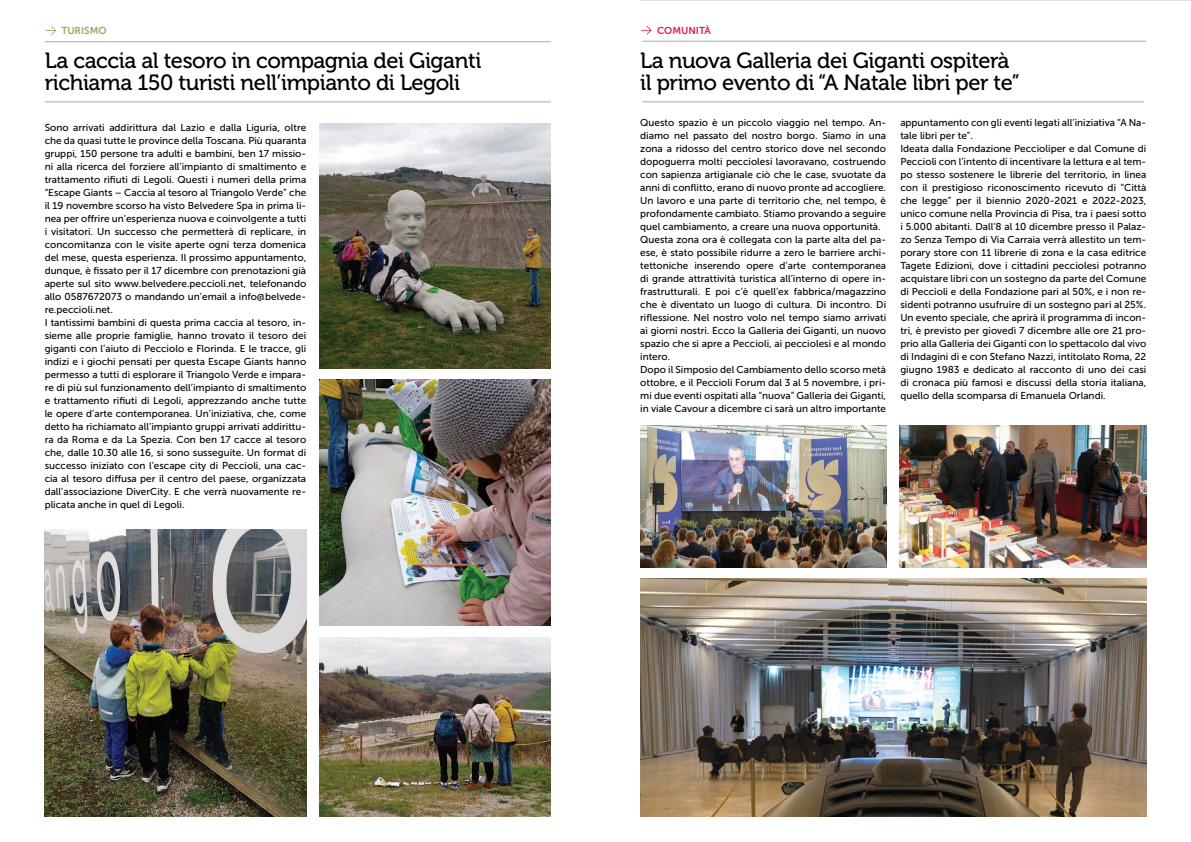
<style>
.page{position:relative;width:1191px;height:842px;background:#fff}
.page>*{position:absolute;margin:0;border:0;box-sizing:border-box;transform-origin:0 0}
.t1{font:22px/22px "Museo 500";letter-spacing:-.02em;color:#000}
.t2{font:10px/13px "Museo Sans 500";color:#000}
.t3{font:10px "Museo Sans 700";letter-spacing:-.005em;color:#da1d52}
.t4{font:10px "Museo Sans 700";letter-spacing:-.005em;color:#8eaa5e}
</style>
<div class="page">
<hr style="left:45px;top:41px;width:506px;height:1px;background:#a7a9ac">
<hr style="left:45px;top:102px;width:506px;height:1px;background:#a7a9ac">
<svg style="left:45px;top:26px;width:11px;height:9px"></svg>
<hr style="left:640px;top:0;width:551px;height:1px;background:#a7a9ac">
<hr style="left:642px;top:102px;width:502px;height:1px;background:#a7a9ac">
<img style="left:319px;top:123px;width:232px;height:246px">
<img style="left:319px;top:380px;width:232px;height:245px">
<img style="left:45px;top:529px;width:261px;height:287px">
<img style="left:319px;top:638px;width:232px;height:178px">
<svg style="left:641px;top:26px;width:11px;height:9px"></svg>
<hr style="left:642px;top:41px;width:504px;height:1px;background:#a7a9ac">
<img style="left:640px;top:426px;width:246px;height:142px">
<img style="left:640px;top:578px;width:506px;height:238px">
<img style="left:899px;top:426px;width:247px;height:142px">
<p class="t4" style="left:61px;top:25px;width:47px">TURISMO</p>
<h1 class="t1" style="left:45px;top:50px;width:438px">La caccia al tesoro in compagnia dei Giganti richiama 150 turisti nell’impianto di Legoli</h1>
<p class="t2" style="left:45px;top:121px;width:263px">Sono arrivati addirittura dal Lazio e dalla Liguria, oltre che da quasi tutte le province della Toscana. Più quaranta gruppi, 150 persone tra adulti e bambini, ben 17 missio&shy;ni alla ricerca del forziere all’impianto di smaltimento e trattamento rifiuti di Legoli. Questi i numeri della prima “Escape Giants – Caccia al tesoro al Triangolo Verde” che il 19 novembre scorso ha visto Belvedere Spa in prima li&shy;nea per offrire un’esperienza nuova e coinvolgente a tutti i visitatori. Un successo che permetterà di replicare, in concomitanza con le visite aperte ogni terza domenica del mese, questa esperienza. Il prossimo appuntamento, dunque, è fissato per il 17 dicembre con prenotazioni già aperte sul sito www.belvedere.peccioli.net, telefonando allo 0587672073 o mandando un’email a info@belvede&shy;re.peccioli.net.<br>I tantissimi bambini di questa prima caccia al tesoro, in&shy;sieme alle proprie famiglie, hanno trovato il tesoro dei giganti con l’aiuto di Pecciolo e Florinda. E le tracce, gli indizi e i giochi pensati per questa Escape Giants hanno permesso a tutti di esplorare il Triangolo Verde e impara&shy;re di più sul funzionamento dell’impianto di smaltimento e trattamento rifiuti di Legoli, apprezzando anche tutte le opere d’arte contemporanea. Un’iniziativa, che, come detto ha richiamato all’impianto gruppi arrivati addirittu&shy;ra da Roma e da La Spezia. Con ben 17 cacce al tesoro che, dalle 10.30 alle 16, si sono susseguite. Un format di successo iniziato con l’escape city di Peccioli, una cac&shy;cia al tesoro diffusa per il centro del paese, organizzata dall’associazione DiverCity. E che verrà nuovamente re&shy;plicata anche in quel di Legoli.</p>
<p class="t3" style="left:657px;top:25px;width:55px">COMUNITÀ</p>
<h1 class="t1" style="left:640px;top:49px;width:381px">La nuova Galleria dei Giganti ospiterà il primo evento di “A Natale libri per te”</h1>
<p class="t2" style="left:640px;top:116px;width:247px">Questo spazio è un piccolo viaggio nel tempo. An&shy;diamo nel passato del nostro borgo. Siamo in una zona a ridosso del centro storico dove nel secondo dopoguerra molti pecciolesi lavoravano, costruendo con sapienza artigianale ciò che le case, svuotate da anni di conflitto, erano di nuovo pronte ad accogliere.<br>Un lavoro e una parte di territorio che, nel tempo, è profondamente cambiato. Stiamo provando a seguire quel cambiamento, a creare una nuova opportunità.<br>Questa zona ora è collegata con la parte alta del pa&shy;ese, è stato possibile ridurre a zero le barriere archi&shy;tettoniche inserendo opere d’arte contemporanea di grande attrattività turistica all’interno di opere in&shy;frastrutturali. E poi c’è quell’ex fabbrica/magazzino che è diventato un luogo di cultura. Di incontro. Di riflessione. Nel nostro volo nel tempo siamo arrivati ai giorni nostri. Ecco la Galleria dei Giganti, un nuovo spazio che si apre a Peccioli, ai pecciolesi e al mondo intero.<br>Dopo il Simposio del Cambiamento dello scorso metà ottobre, e il Peccioli Forum dal 3 al 5 novembre, i pri&shy;mi due eventi ospitati alla “nuova” Galleria dei Giganti, in viale Cavour a dicembre ci sarà un altro importante</p>
<p class="t2" style="left:900px;top:116px;width:247px">appuntamento con gli eventi legati all’iniziativa “A Na&shy;tale libri per te”.<br>Ideata dalla Fondazione Peccioliper e dal Comune di Peccioli con l’intento di incentivare la lettura e al tem&shy;po stesso sostenere le librerie del territorio, in linea con il prestigioso riconoscimento ricevuto di “Città che legge” per il biennio 2020-2021 e 2022-2023, unico comune nella Provincia di Pisa, tra i paesi sotto i 5.000 abitanti. Dall’8 al 10 dicembre presso il Palaz&shy;zo Senza Tempo di Via Carraia verrà allestito un tem&shy;porary store con 11 librerie di zona e la casa editrice Tagete Edizioni, dove i cittadini pecciolesi potranno acquistare libri con un sostegno da parte del Comune di Peccioli e della Fondazione pari al 50%, e i non re&shy;sidenti potranno usufruire di un sostegno pari al 25%.<br>Un evento speciale, che aprirà il programma di incon&shy;tri, è previsto per giovedì 7 dicembre alle ore 21 pro&shy;prio alla Galleria dei Giganti con lo spettacolo dal vivo di Indagini di e con Stefano Nazzi, intitolato Roma, 22 giugno 1983 e dedicato al racconto di uno dei casi di cronaca più famosi e discussi della storia italiana, quello della scomparsa di Emanuela Orlandi.</p>
</div>
